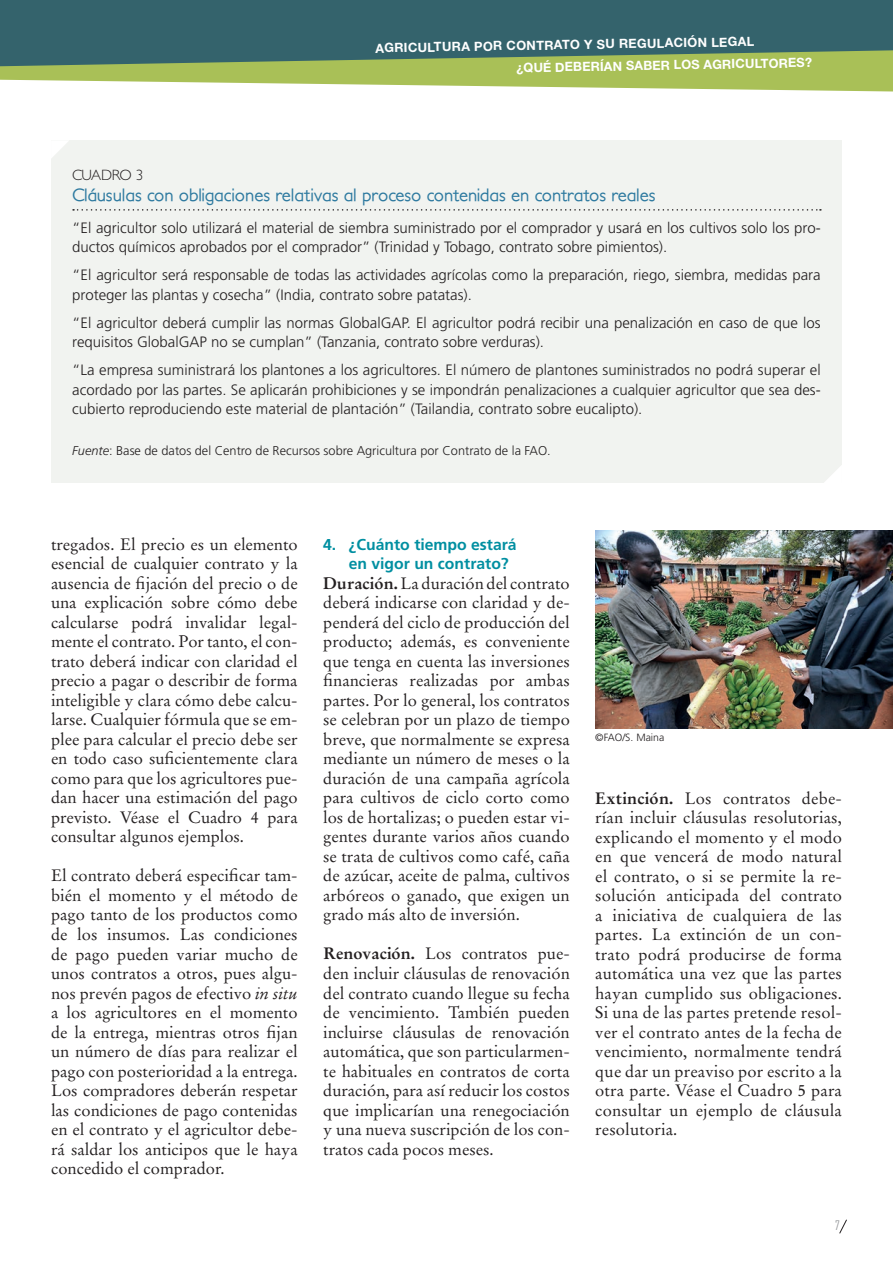
<style>
.page{position:relative;width:893px;height:1263px;background:#fff}
.page>*{position:absolute;margin:0;border:0;box-sizing:border-box;transform-origin:0 0}
.t1{font:500 18px "Petita";color:#2e7aa0}
.t2{font:16.5px/19.5px "Stempel Garamond LT Std";color:#231f20;text-align:justify}
.t3{font:700 15.75px/19.5px "Frutiger LT Std";color:#008fa1}
.t4{font:300 15px/19.5px "Frutiger LT Std";color:#231f20}
.t5{font:300 15px "Petita";letter-spacing:-.055em;color:#231f20}
.t6{font:13.5px "DIN Cond";color:#939598}
.t7{font:700 12.75px/22.2px "Helvetica Neue LT Std";color:#fff}
.t8{font:300 12.75px "Frutiger LT Std";color:#231f20}
.t9{font:300 10.5px "Frutiger LT Std";color:#231f20}
.s1{font-style:italic}
.s2{font-weight:700}
</style>
<div class="page">
<div style="left:51px;top:140px;width:791px;height:343px;background:#f1f3f0"></div>
<svg style="left:51px;top:141px;width:17px;height:17px"></svg>
<svg style="left:73px;top:209px;width:748px;height:2px"></svg>
<svg style="left:824px;top:465px;width:18px;height:18px"></svg>
<img style="left:595px;top:530px;width:298px;height:198px">
<svg style="left:839px;top:1219px;width:8px;height:14px"></svg>
<svg style="left:0;top:66px;width:893px;height:25px;fill:#a9c057"></svg>
<svg style="left:0;top:0;width:893px;height:66px;background:#416d69"></svg>
<p class="t7" style="left:516px;top:34px;width:297px;text-indent:-141px;rotate:-1deg">Agr icultura por contra to y su r egulación legal<br>¿Qué deber ían saber los agr icultor es?</p>
<p class="t5" style="left:72px;top:166px;width:73px">CUADRO 3</p>
<p class="t1" style="left:72px;top:184px;width:585px">Cláusulas con obligaciones relativas al proceso contenidas en contratos reales</p>
<p class="t4" style="left:72px;top:218px;width:750px">“El agricultor solo utilizará el material de siembra suministrado por el comprador y usará en los cultivos solo los pro&shy;ductos químicos aprobados por el comprador” (Trinidad y Tobago, contrato sobre pimientos).</p>
<p class="t4" style="left:72px;top:266px;width:750px">“El agricultor será responsable de todas las actividades agrícolas como la preparación, riego, siembra, medidas para proteger las plantas y cosecha” (India, contrato sobre patatas).</p>
<p class="t4" style="left:72px;top:313px;width:750px">“El agricultor deberá cumplir las normas GlobalGAP. El agricultor podrá recibir una penalización en caso de que los requisitos GlobalGAP no se cumplan” (Tanzania, contrato sobre verduras).</p>
<p class="t4" style="left:72px;top:361px;width:750px;text-align:justify">“La empresa suministrará los plantones a los agricultores. El número de plantones suministrados no podrá superar el acordado por las partes. Se aplicarán prohibiciones y se impondrán penalizaciones a cualquier agricultor que sea des&shy;cubierto reproduciendo este material de plantación” (Tailandia, contrato sobre eucalipto).</p>
<p class="t8" style="left:72px;top:444px;width:480px"><span class="s1">Fuente</span>: Base de datos del Centro de Recursos sobre Agricultura por Contrato de la FAO.</p>
<p class="t2" style="left:51px;top:534px;width:248px">tregados. El precio es un elemento esencial de cualquier contrato y la ausencia de fijación del precio o de una explicación sobre cómo debe calcularse podrá invalidar legal&shy;mente el contrato. Por tanto, el con&shy;trato deberá indicar con claridad el precio a pagar o describir de forma inteligible y clara cómo debe calcu&shy;larse. Cualquier fórmula que se em&shy;plee para calcular el precio debe ser en todo caso suficientemente clara como para que los agricultores pue&shy;dan hacer una estimación del pago previsto. Véase el Cuadro 4 para consultar algunos ejemplos.</p>
<p class="t2" style="left:51px;top:866px;width:248px">El contrato deberá especificar tam&shy;bién el momento y el método de pago tanto de los productos como de los insumos. Las condiciones de pago pueden variar mucho de unos contratos a otros, pues algu&shy;nos prevén pagos de efectivo <span class="s1">in situ </span>a los agricultores en el momento de la entrega, mientras otros fijan un número de días para realizar el pago con posterioridad a la entrega.<br>Los compradores deberán respetar las condiciones de pago contenidas en el contrato y el agricultor debe&shy;rá saldar los anticipos que le haya concedido el comprador.</p>
<p class="t3" style="left:349px;top:535px;width:170px;text-indent:-26px">4. ¿Cuánto tiempo estará en vigor un contrato?</p>
<p class="t2" style="left:323px;top:573px;width:248px"><span class="s2">Duración.</span> La duración del contrato deberá indicarse con claridad y de&shy;penderá del ciclo de producción del producto; además, es conveniente que tenga en cuenta las inversiones financieras realizadas por ambas partes. Por lo general, los contratos se celebran por un plazo de tiempo breve, que normalmente se expresa mediante un número de meses o la duración de una campaña agrícola para cultivos de ciclo corto como los de hortalizas; o pueden estar vi&shy;gentes durante varios años cuando se trata de cultivos como café, caña de azúcar, aceite de palma, cultivos arbóreos o ganado, que exigen un grado más alto de inversión.</p>
<p class="t2" style="left:323px;top:944px;width:248px"><span class="s2">Renovación.</span> Los contratos pue&shy;den incluir cláusulas de renovación del contrato cuando llegue su fecha de vencimiento. También pueden incluirse cláusulas de renovación automática, que son particularmen&shy;te habituales en contratos de corta duración, para así reducir los costos que implicarían una renegociación y una nueva suscripción de los con&shy;tratos cada pocos meses.</p>
<p class="t9" style="left:595px;top:731px;width:71px">©FAO/S. Maina</p>
<p class="t2" style="left:595px;top:788px;width:248px"><span class="s2">Extinción.</span> Los contratos debe&shy;rían incluir cláusulas resolutorias, explicando el momento y el modo en que vencerá de modo natural el contrato, o si se permite la re&shy;solución anticipada del contrato a iniciativa de cualquiera de las partes. La extinción de un con&shy;trato podrá producirse de forma automática una vez que las partes hayan cumplido sus obligaciones.<br>Si una de las partes pretende resol&shy;ver el contrato antes de la fecha de vencimiento, normalmente tendrá que dar un preaviso por escrito a la otra parte. Véase el Cuadro 5 para consultar un ejemplo de cláusula resolutoria.</p>
<p class="t6" style="left:835px;top:1217px;width:6px">7</p>
</div>
